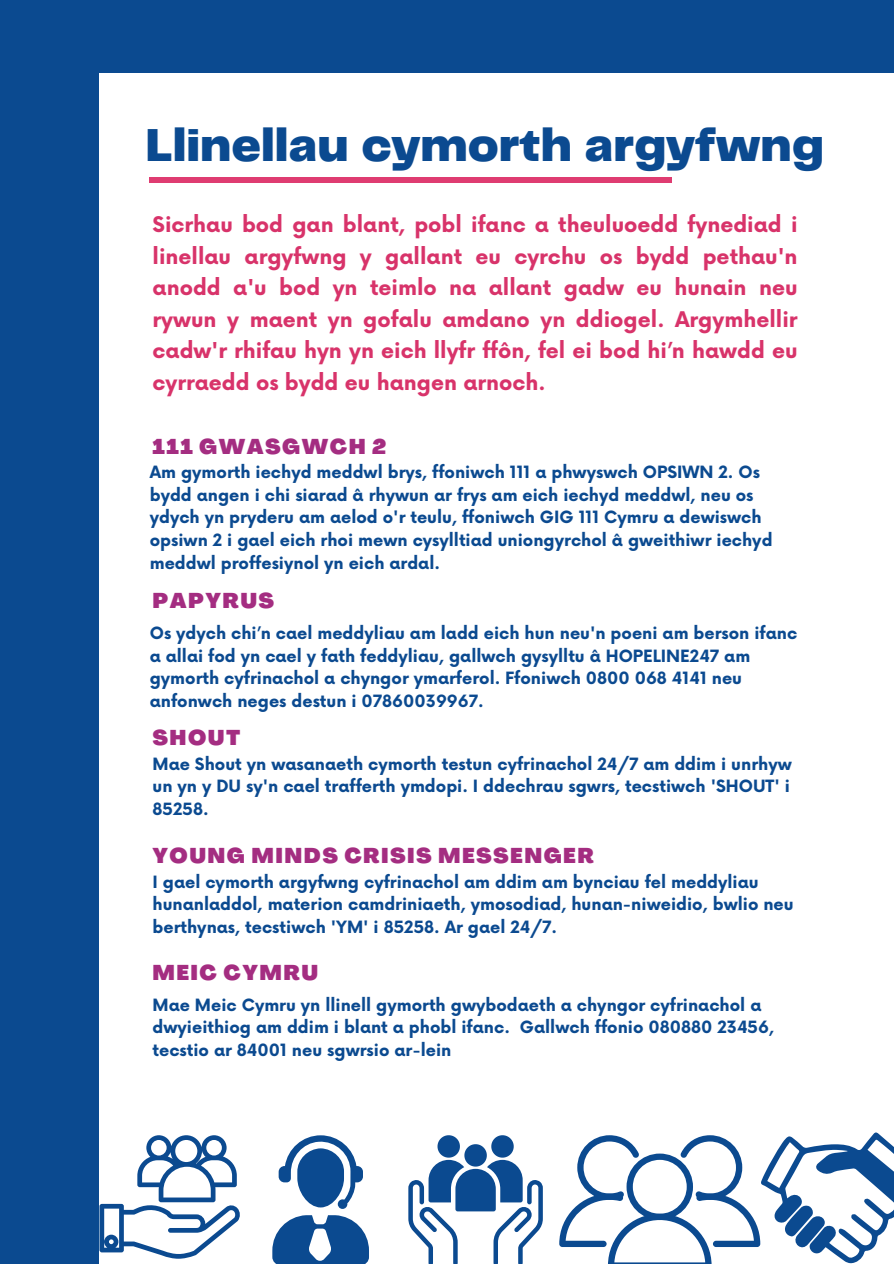
<style>
.page{position:relative;width:894px;height:1264px;background:#fff}
.page>*{position:absolute;margin:0;border:0;box-sizing:border-box;transform-origin:0 0}
.t1{font:900 48px "Telegraf";color:#0b4a90}
.t2{font:700 21px/31.5px "Now";color:#d8336a;text-align:justify}
.t3{font:900 21px "Agrandir";letter-spacing:.07em;color:#a42d81}
.t4{font:700 16.5px/22.5px "Now";color:#0b4a90}
</style>
<div class="page">
<div style="left:0;top:0;width:893px;height:1263px;background:#0b4a90"></div>
<div style="left:99px;top:73px;width:794px;height:1190px;background:#fff"></div>
<div style="left:150px;top:177px;width:521px;height:5px;background:#df3c71"></div>
<svg style="left:99px;top:1135px;width:141px;height:123px"></svg>
<svg style="left:408px;top:1135px;width:134px;height:128px"></svg>
<svg style="left:272px;top:1215px;width:97px;height:48px"></svg>
<svg style="left:278px;top:1135px;width:85px;height:73px"></svg>
<svg style="left:559px;top:1132px;width:334px;height:131px"></svg>
<h1 class="t1" style="left:145px;top:124px;width:680px">Llinellau cymorth argyfwng</h1>
<h3 class="t2" style="left:152px;top:210px;width:646px">Sicrhau bod gan blant, pobl ifanc a theuluoedd fynediad i linellau argyfwng y gallant eu cyrchu os bydd pethau'n anodd a'u bod yn teimlo na allant gadw eu hunain neu rywun y maent yn gofalu amdano yn ddiogel. Argymhellir cadw'r rhifau hyn yn eich llyfr ffôn, fel ei bod hi’n hawdd eu cyrraedd os bydd eu hangen arnoch.</h3>
<p class="t3" style="left:152px;top:438px;width:235px">111 GWASGWCH 2</p>
<h2 class="t4" style="left:150px;top:462px;width:624px">Am gymorth iechyd meddwl brys, ffoniwch 111 a phwyswch OPSIWN 2. Os bydd angen i chi siarad â rhywun ar frys am eich iechyd meddwl, neu os ydych yn pryderu am aelod o'r teulu, ffoniwch GIG 111 Cymru a dewiswch opsiwn 2 i gael eich rhoi mewn cysylltiad uniongyrchol â gweithiwr iechyd meddwl proffesiynol yn eich ardal.</h2>
<p class="t3" style="left:152px;top:592px;width:123px">PAPYRUS</p>
<h2 class="t4" style="left:150px;top:623px;width:649px">Os ydych chi’n cael meddyliau am ladd eich hun neu'n poeni am berson ifanc a allai fod yn cael y fath feddyliau, gallwch gysylltu â HOPELINE247 am gymorth cyfrinachol a chyngor ymarferol. Ffoniwch 0800 068 4141 neu anfonwch neges destun i 07860039967.</h2>
<p class="t3" style="left:152px;top:729px;width:89px">SHOUT</p>
<h2 class="t4" style="left:152px;top:753px;width:640px;text-align:justify">Mae Shout yn wasanaeth cymorth testun cyfrinachol 24/7 am ddim i unrhyw un yn y DU sy'n cael trafferth ymdopi. I ddechrau sgwrs, tecstiwch 'SHOUT' i 85258.</h2>
<p class="t3" style="left:152px;top:847px;width:442px">YOUNG MINDS CRISIS MESSENGER</p>
<h2 class="t4" style="left:152px;top:871px;width:642px">I gael cymorth argyfwng cyfrinachol am ddim am bynciau fel meddyliau hunanladdol, materion camdriniaeth, ymosodiad, hunan-niweidio, bwlio neu berthynas, tecstiwch 'YM' i 85258. Ar gael 24/7.</h2>
<p class="t3" style="left:152px;top:963px;width:167px">MEIC CYMRU</p>
<h2 class="t4" style="left:152px;top:994px;width:623px">Mae Meic Cymru yn llinell gymorth gwybodaeth a chyngor cyfrinachol a dwyieithiog am ddim i blant a phobl ifanc. Gallwch ffonio 080880 23456, tecstio ar 84001 neu sgwrsio ar-lein</h2>
</div>
